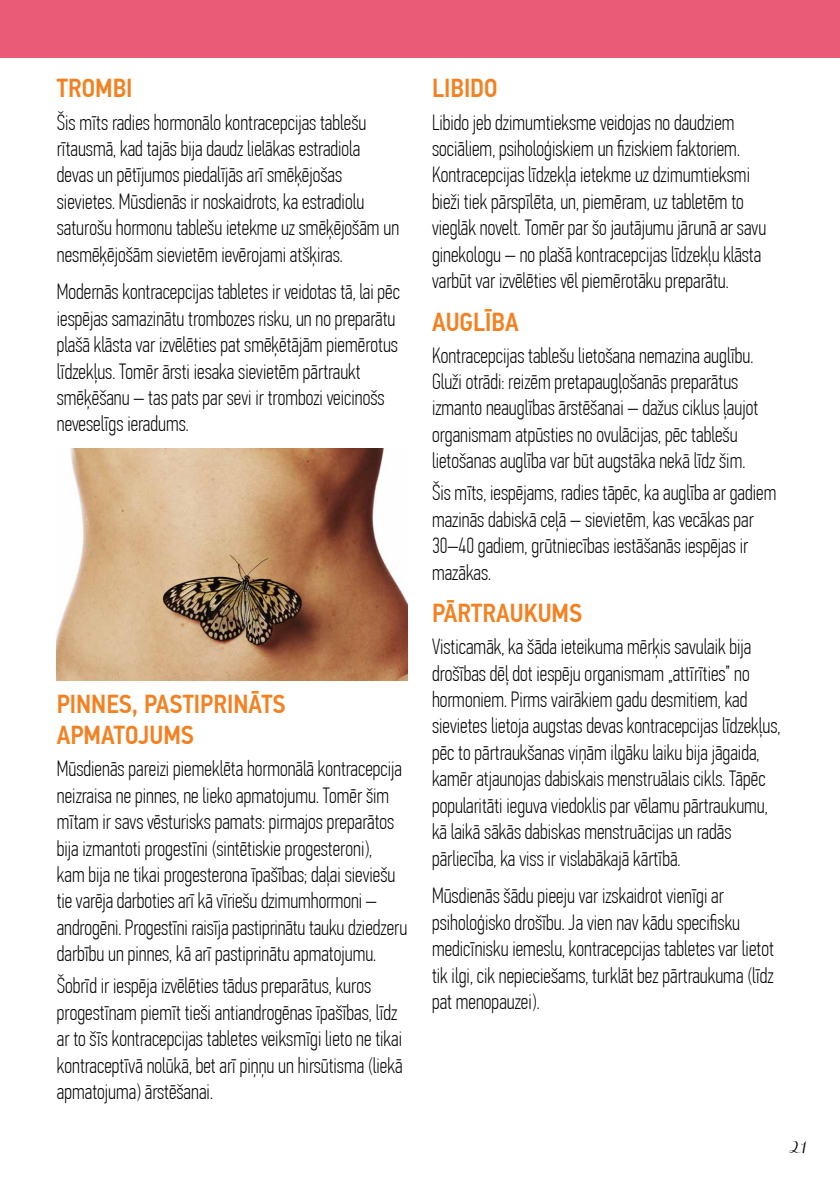
<style>
.page{position:relative;width:840px;height:1191px;background:#fff}
.page>*{position:absolute;margin:0;border:0;box-sizing:border-box;transform-origin:0 0}
.t1{font:500 26px/31.2px "PF Din Text Cond Pro";color:#f58020}
.t2{font:100 22px/26.4px "PF Din Text Comp Pro";color:#000}
.t3{font:18px "Hugsand Kissesxoxo Demo";color:#000}
</style>
<div class="page">
<div style="left:0;top:0;width:839px;height:58px;background:#ea5b78"></div>
<img style="left:57px;top:448px;width:350px;height:232px">
<p class="t1" style="left:57px;top:75px;width:77px">TROMBI</p>
<p class="t2" style="left:57px;top:111px;width:343px">Šis mīts radies hormonālo kontracepcijas tablešu rītausmā, kad tajās bija daudz lielākas estradiola devas un pētījumos piedalījās arī smēķējošas sievietes. Mūsdienās ir noskaidrots, ka estradiolu saturošu hormonu tablešu ietekme uz smēķējošām un nesmēķējošām sievietēm ievērojami atšķiras.</p>
<p class="t2" style="left:57px;top:281px;width:344px">Modernās kontracepcijas tabletes ir veidotas tā, lai pēc iespējas samazinātu trombozes risku, un no preparātu plašā klāsta var izvēlēties pat smēķētājām piemērotus līdzekļus. Tomēr ārsti iesaka sievietēm pārtraukt smēķēšanu – tas pats par sevi ir trombozi veicinošs neveselīgs ieradums.</p>
<p class="t1" style="left:57px;top:691px;width:230px">PINNES, PASTIPRINĀTS<br>APMATOJUMS</p>
<p class="t2" style="left:57px;top:757px;width:352px">Mūsdienās pareizi piemeklēta hormonālā kontracepcija neizraisa ne pinnes, ne lieko apmatojumu. Tomēr šim mītam ir savs vēsturisks pamats: pirmajos preparātos bija izmantoti progestīni (sintētiskie progesteroni),<br>kam bija ne tikai progesterona īpašības; daļai sieviešu tie varēja darboties arī kā vīriešu dzimumhormoni – androgēni. Progestīni raisīja pastiprinātu tauku dziedzeru darbību un pinnes, kā arī pastiprinātu apmatojumu.</p>
<p class="t2" style="left:57px;top:974px;width:347px">Šobrīd ir iespēja izvēlēties tādus preparātus, kuros progestīnam piemīt tieši antiandrogēnas īpašības, līdz ar to šīs kontracepcijas tabletes veiksmīgi lieto ne tikai kontraceptīvā nolūkā, bet arī piņņu un hirsūtisma (liekā apmatojuma) ārstēšanai.</p>
<p class="t1" style="left:432px;top:75px;width:67px">LIBIDO</p>
<p class="t2" style="left:432px;top:111px;width:335px">Libido jeb dzimumtieksme veidojas no daudziem sociāliem, psiholoģiskiem un fiziskiem faktoriem.<br>Kontracepcijas līdzekļa ietekme uz dzimumtieksmi bieži tiek pārspīlēta, un, piemēram, uz tabletēm to vieglāk novelt. Tomēr par šo jautājumu jārunā ar savu ginekologu – no plašā kontracepcijas līdzekļu klāsta varbūt var izvēlēties vēl piemērotāku preparātu.</p>
<p class="t1" style="left:432px;top:308px;width:88px">AUGLĪBA</p>
<p class="t2" style="left:432px;top:344px;width:327px">Kontracepcijas tablešu lietošana nemazina auglību.<br>Gluži otrādi: reizēm pretapaugļošanās preparātus izmanto neauglības ārstēšanai – dažus ciklus ļaujot organismam atpūsties no ovulācijas, pēc tablešu lietošanas auglība var būt augstāka nekā līdz šim.</p>
<p class="t2" style="left:432px;top:482px;width:346px">Šis mīts, iespējams, radies tāpēc, ka auglība ar gadiem mazinās dabiskā ceļā – sievietēm, kas vecākas par 30–40 gadiem, grūtniecības iestāšanās iespējas ir mazākas.</p>
<p class="t1" style="left:432px;top:600px;width:151px">PĀRTRAUKUMS</p>
<p class="t2" style="left:432px;top:635px;width:350px">Visticamāk, ka šāda ieteikuma mērķis savulaik bija drošības dēļ dot iespēju organismam „attīrīties” no hormoniem. Pirms vairākiem gadu desmitiem, kad sievietes lietoja augstas devas kontracepcijas līdzekļus, pēc to pārtraukšanas viņām ilgāku laiku bija jāgaida, kamēr atjaunojas dabiskais menstruālais cikls. Tāpēc popularitāti ieguva viedoklis par vēlamu pārtraukumu, kā laikā sākās dabiskas menstruācijas un radās pārliecība, ka viss ir vislabākajā kārtībā.</p>
<p class="t2" style="left:432px;top:884px;width:343px">Mūsdienās šādu pieeju var izskaidrot vienīgi ar psiholoģisko drošību. Ja vien nav kādu specifisku medicīnisku iemeslu, kontracepcijas tabletes var lietot tik ilgi, cik nepieciešams, turklāt bez pārtraukuma (līdz pat menopauzei).</p>
<p class="t3" style="left:788px;top:1140px;width:18px">21</p>
</div>
